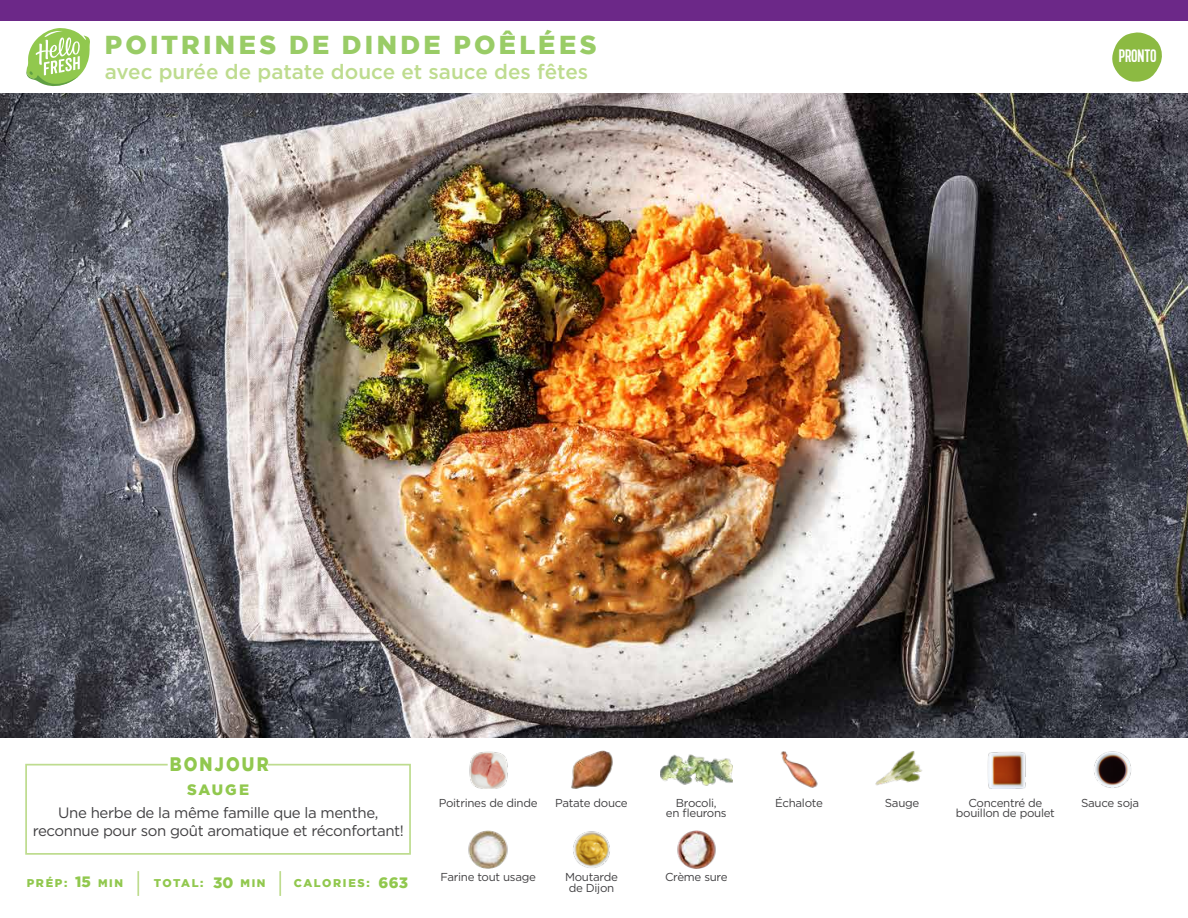
<style>
.page{position:relative;width:1188px;height:918px;background:#fff}
.page>*{position:absolute;margin:0;border:0;box-sizing:border-box;transform-origin:0 0}
.t1{font:900 25.8px "Gotham";letter-spacing:.125em;color:#9c6}
.t2{font:500 20.7px "Gotham";color:#bedc8f}
.t3{font:900 19.5px "Gotham";letter-spacing:.125em;color:#91c84e;scale:.85 1}
.t4{font:18px "Kapra";letter-spacing:-.01em;color:#fff}
.t5{font:15px/18px "Gotham";letter-spacing:-.025em;color:#414042;text-align:center}
.t6{font:900 15px "Gotham";letter-spacing:.06em;color:#91c84e}
.t7{font:11.55px/10.5px "Gotham";letter-spacing:-.025em;color:#414042;text-align:center}
.t8{font:900 11.25px "Gotham";letter-spacing:.14em;color:#91c84e}
.t9{font:900 10.95px "Gotham";letter-spacing:.15em;color:#91c84e}
</style>
<div class="page">
<img style="left:0;top:93px;width:1188px;height:644px">
<svg style="left:25px;top:763px;width:386px;height:92px"></svg>
<img style="left:469px;top:751px;width:39px;height:38px">
<img style="left:571px;top:751px;width:42px;height:38px">
<img style="left:468px;top:830px;width:40px;height:38px">
<img style="left:573px;top:831px;width:37px;height:37px">
<img style="left:677px;top:830px;width:39px;height:38px">
<img style="left:661px;top:754px;width:71px;height:32px">
<img style="left:780px;top:751px;width:38px;height:37px">
<img style="left:875px;top:751px;width:47px;height:35px">
<img style="left:987px;top:751px;width:39px;height:38px">
<img style="left:1094px;top:751px;width:37px;height:37px">
<hr style="left:137px;top:871px;width:2px;height:25px;background:#bedc8f">
<hr style="left:279px;top:871px;width:2px;height:25px;background:#bedc8f">
<svg style="left:1112px;top:32px;width:50px;height:50px"></svg>
<div style="left:1119px;top:49px;width:40px;height:17px;background:#8cba42"></div>
<div style="left:0;top:0;width:1188px;height:21px;background:#6c2888"></div>
<svg style="left:26px;top:28px;width:64px;height:59px"></svg>
<h1 class="t1" style="left:105px;top:30px;width:493px">POITRINES DE DINDE POÊLÉES</h1>
<h2 class="t2" style="left:105px;top:58px;width:485px">avec purée de patate douce et sauce des fêtes</h2>
<h3 class="t4" style="left:1119px;top:45px;width:40px">PRONTO</h3>
<h3 class="t3" style="left:170px;top:752px;width:118px">BONJOUR</h3>
<p class="t6" style="left:187px;top:781px;width:63px">SAUGE</p>
<p class="t5" style="left:33px;top:803px;width:373px">Une herbe de la même famille que la menthe, reconnue pour son goût aromatique et réconfortant!</p>
<p class="t8" style="left:27px;top:877px;width:42px">PRÉP:</p>
<p class="t9" style="left:98px;top:877px;width:27px">MIN</p>
<p class="t8" style="left:154px;top:877px;width:51px">TOTAL:</p>
<p class="t9" style="left:240px;top:877px;width:27px">MIN</p>
<p class="t8" style="left:294px;top:877px;width:78px">CALORIES:</p>
<p class="t6" style="left:75px;top:873px;width:17px">15</p>
<p class="t6" style="left:213px;top:874px;width:22px">30</p>
<p class="t6" style="left:379px;top:874px;width:31px">663</p>
<p class="t7" style="left:439px;top:797px;width:100px">Poitrines de dinde</p>
<p class="t7" style="left:555px;top:797px;width:74px">Patate douce</p>
<p class="t7" style="left:775px;top:797px;width:49px">Échalote</p>
<p class="t7" style="left:666px;top:797px;width:62px">Brocoli,<br>en fleurons</p>
<p class="t7" style="left:440px;top:872px;width:97px">Farine tout usage</p>
<p class="t7" style="left:565px;top:872px;width:54px">Moutarde de Dijon</p>
<p class="t7" style="left:665px;top:872px;width:64px">Crème sure</p>
<p class="t7" style="left:885px;top:797px;width:36px">Sauge</p>
<p class="t7" style="left:956px;top:797px;width:101px">Concentré de bouillon de poulet</p>
<p class="t7" style="left:1081px;top:797px;width:60px">Sauce soja</p>
</div>
